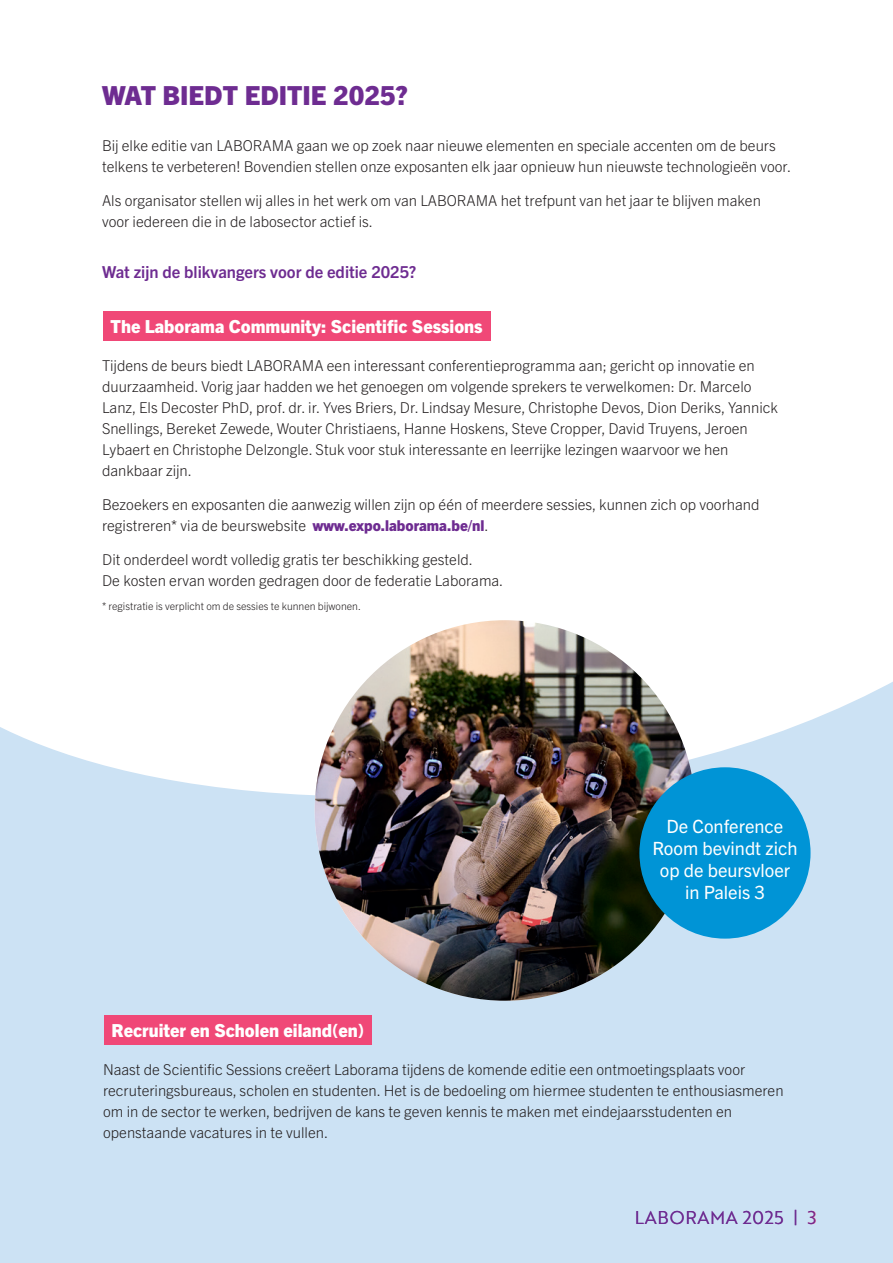
<style>
.page{position:relative;width:893px;height:1263px;background:#fff}
.page>*{position:absolute;margin:0;border:0;box-sizing:border-box;transform-origin:0 0}
._1_TITEL{font:800 26.25px "Trade Gothic Next LT Pro";color:#6e2c91}
.t1{font:18.3px/21.9px "Trade Gothic Next LT Pro";color:#fff;text-align:center}
.Subtitel{font:800 18px "Trade Gothic Next LT Pro";color:#fff}
.t2{font:18px "Brother 1816 Book";letter-spacing:.04em;color:#6e2c91}
.t3{font:700 16.5px "Trade Gothic Next LT Pro";color:#6e2c91}
.Body{font:300 15px/21px "Trade Gothic Next LT Pro";color:#231f20}
.t4{font:300 10.5px "Trade Gothic Next LT Pro";color:#231f20}
.s1{font-weight:800;color:#6e2c91}
.s2{font-family:"Brother 1816 Light"}
</style>
<div class="page">
<div style="left:0;top:398px;width:893px;height:865px;background:#cce2f4"></div>
<div style="left:0;top:311px;width:893px;height:486px;background:#fff"></div>
<div style="left:103px;top:311px;width:387px;height:30px;background:#f04877"></div>
<div style="left:104px;top:1015px;width:268px;height:29px;background:#f04877"></div>
<img style="left:315px;top:620px;width:380px;height:381px;border-radius:190px">
<div style="left:639px;top:767px;width:171px;height:172px;background:#0094d6;border-radius:50%"></div>
<p class="_1_TITEL" style="left:102px;top:78px;width:307px">WAT BIEDT EDITIE 2025?</p>
<p class="Body" style="left:102px;top:134px;width:691px">Bij elke editie van LABORAMA gaan we op zoek naar nieuwe elementen en speciale accenten om de beurs telkens te verbeteren! Bovendien stellen onze exposanten elk jaar opnieuw hun nieuwste technologieën voor.</p>
<p class="Body" style="left:102px;top:189px;width:660px">Als organisator stellen wij alles in het werk om van LABORAMA het trefpunt van het jaar te blijven maken voor iedereen die in de labosector actief is.</p>
<p class="t3" style="left:102px;top:260px;width:316px">Wat zijn de blikvangers voor de editie 2025?</p>
<p class="Subtitel" style="left:111px;top:314px;width:374px">The Laborama Community: Scientific Sessions</p>
<p class="Body" style="left:102px;top:354px;width:677px">Tijdens de beurs biedt LABORAMA een interessant conferentieprogramma aan; gericht op innovatie en duurzaamheid. Vorig jaar hadden we het genoegen om volgende sprekers te verwelkomen: Dr. Marcelo Lanz, Els Decoster PhD, prof. dr. ir. Yves Briers, Dr. Lindsay Mesure, Christophe Devos, Dion Deriks, Yannick Snellings, Bereket Zewede, Wouter Christiaens, Hanne Hoskens, Steve Cropper, David Truyens, Jeroen Lybaert en Christophe Delzongle. Stuk voor stuk interessante en leerrijke lezingen waarvoor we hen dankbaar zijn.</p>
<p class="Body" style="left:102px;top:493px;width:659px">Bezoekers en exposanten die aanwezig willen zijn op één of meerdere sessies, kunnen zich op voorhand registreren* via de beurswebsite <span class="s1">www.expo.laborama.be/nl</span>.</p>
<p class="Body" style="left:102px;top:548px;width:403px">Dit onderdeel wordt volledig gratis ter beschikking gesteld.<br>De kosten ervan worden gedragen door de federatie Laborama.</p>
<p class="t4" style="left:102px;top:599px;width:260px">* registratie is verplicht om de sessies te kunnen bijwonen.</p>
<p class="t1" style="left:652px;top:814px;width:147px">De Conference<br>Room bevindt zich op de beursvloer in Paleis 3</p>
<p class="Subtitel" style="left:112px;top:1017px;width:254px">Recruiter en Scholen eiland(en)</p>
<p class="Body" style="left:103px;top:1058px;width:682px">Naast de Scientific Sessions creëert Laborama tijdens de komende editie een ontmoetingsplaats voor recruteringsbureaus, scholen en studenten. Het is de bedoeling om hiermee studenten te enthousiasmeren om in de sector te werken, bedrijven de kans te geven kennis te maken met eindejaarsstudenten en openstaande vacatures in te vullen.</p>
<p class="t2" style="left:635px;top:1204px;width:183px">LABORAMA 2025 <span class="s2">|</span> 3</p>
</div>
